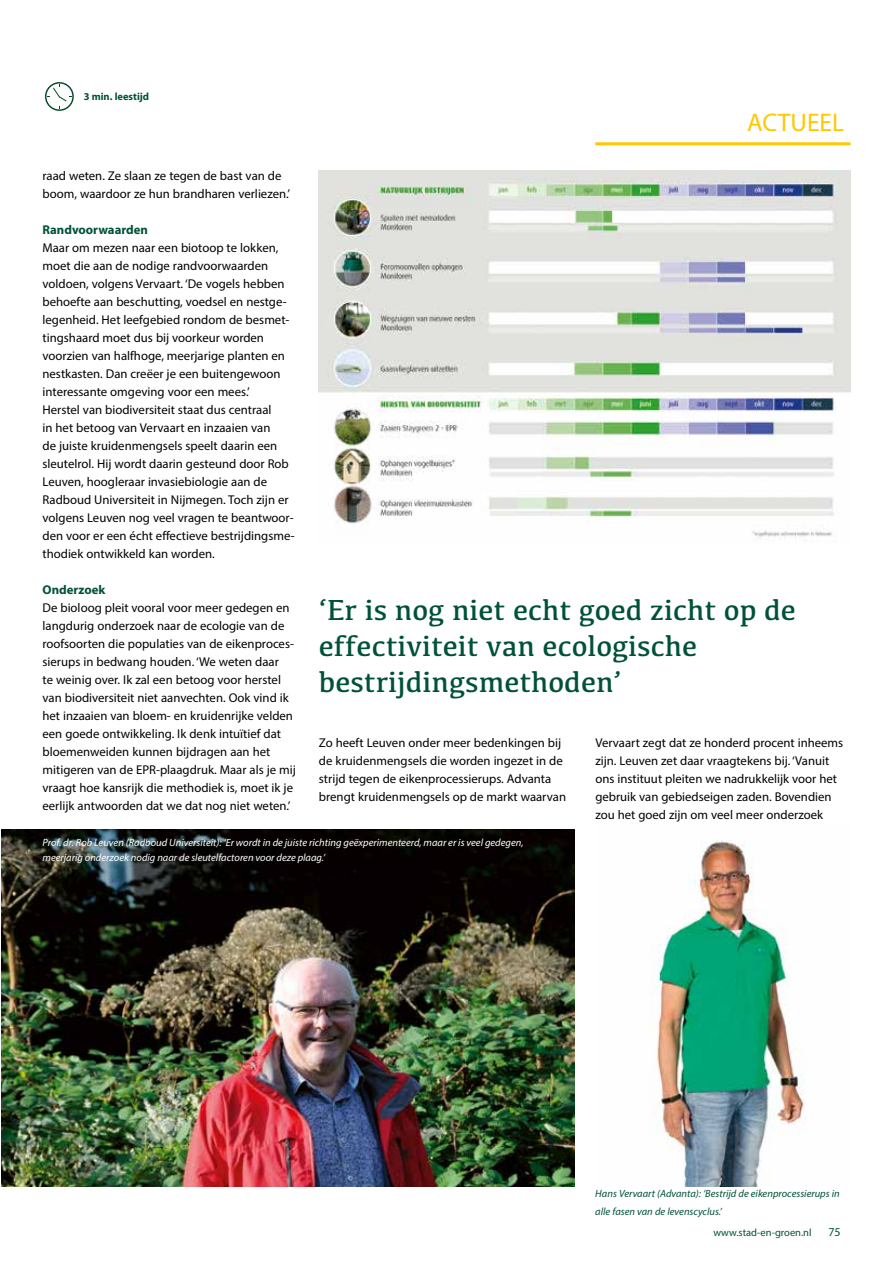
<style>
.page{position:relative;width:893px;height:1263px;background:#fff}
.page>*{position:absolute;margin:0;border:0;box-sizing:border-box;transform-origin:0 0}
.t1{font:30px/36px "Kefa";color:#005139}
.t2{font:25.5px "Myriad Pro";color:#fec800}
.t3{font:12.75px/18px "Myriad Pro";color:#000}
.t4{font:700 12.75px "Myriad Pro";color:#005139}
.t5{font:12px "Myriad Pro";color:#005139}
.t6{font:italic 10.5px/15px "Myriad Pro";color:#fff}
.t7{font:italic 10.5px/18px "Myriad Pro";color:#005139}
.t8{font:10.5px "Myriad Pro";color:#005139}
.t9{font:700 10.5px "Myriad Pro";color:#005139}
</style>
<div class="page">
<hr style="left:595px;top:142px;width:255px;height:3px;background:#fec800">
<svg style="left:45px;top:82px;width:29px;height:29px"></svg>
<img style="left:1px;top:829px;width:573px;height:357px">
<img style="left:653px;top:840px;width:152px;height:346px">
<img style="left:319px;top:170px;width:531px;height:368px">
<p class="t9" style="left:84px;top:90px;width:67px">3 min. leestijd</p>
<p class="t3" style="left:43px;top:167px;width:249px">raad weten. Ze slaan ze tegen de bast van de boom, waardoor ze hun brandharen verliezen.’</p>
<p class="t4" style="left:43px;top:221px;width:107px">Randvoorwaarden</p>
<p class="t3" style="left:43px;top:239px;width:254px">Maar om mezen naar een biotoop te lokken, moet die aan de nodige randvoorwaarden voldoen, volgens Vervaart. ‘De vogels hebben behoefte aan beschutting, voedsel en nestge&shy;legenheid. Het leefgebied rondom de besmet&shy;tingshaard moet dus bij voorkeur worden voorzien van halfhoge, meerjarige planten en nestkasten. Dan creëer je een buitengewoon interessante omgeving voor een mees.’<br>Herstel van biodiversiteit staat dus centraal<br>in het betoog van Vervaart en inzaaien van<br>de juiste kruidenmengsels speelt daarin een sleutelrol. Hij wordt daarin gesteund door Rob Leuven, hoogleraar invasiebiologie aan de Radboud Universiteit in Nijmegen. Toch zijn er volgens Leuven nog veel vragen te beantwoor&shy;den voor er een écht effectieve bestrijdingsme&shy;thodiek ontwikkeld kan worden.</p>
<p class="t4" style="left:43px;top:581px;width:64px">Onderzoek</p>
<p class="t3" style="left:43px;top:599px;width:255px">De bioloog pleit vooral voor meer gedegen en langdurig onderzoek naar de ecologie van de roofsoorten die populaties van de eikenproces&shy;sierups in bedwang houden. ‘We weten daar<br>te weinig over. Ik zal een betoog voor herstel van biodiversiteit niet aanvechten. Ook vind ik het inzaaien van bloem- en kruidenrijke velden een goede ontwikkeling. Ik denk intuïtief dat bloemenweiden kunnen bijdragen aan het mitigeren van de EPR-plaagdruk. Maar als je mij vraagt hoe kansrijk die methodiek is, moet ik je eerlijk antwoorden dat we dat nog niet weten.’</p>
<h2 class="t2" style="left:747px;top:107px;width:99px">ACTUEEL</h2>
<h1 class="t1" style="left:319px;top:591px;width:478px">‘Er is nog niet echt goed zicht op de effectiviteit van ecologische bestrijdingsmethoden’</h1>
<p class="t3" style="left:319px;top:734px;width:249px">Zo heeft Leuven onder meer bedenkingen bij de kruidenmengsels die worden ingezet in de strijd tegen de eikenprocessierups. Advanta brengt kruidenmengsels op de markt waarvan</p>
<p class="t3" style="left:595px;top:734px;width:249px">Vervaart zegt dat ze honderd procent inheems zijn. Leuven zet daar vraagtekens bij. ‘Vanuit ons instituut pleiten we nadrukkelijk voor het gebruik van gebiedseigen zaden. Bovendien zou het goed zijn om veel meer onderzoek</p>
<p class="t6" style="left:43px;top:835px;width:483px">Prof. dr. Rob Leuven (Radboud Universiteit): ‘Er wordt in de juiste richting geëxperimenteerd, maar er is veel gedegen, meerjarig onderzoek nodig naar de sleutelfactoren voor deze plaag.’</p>
<p class="t7" style="left:595px;top:1184px;width:246px">Hans Vervaart (Advanta): ‘Bestrijd de eikenprocessierups in alle fasen van de levenscyclus.’</p>
<p class="t8" style="left:713px;top:1226px;width:100px">www.stad-en-groen.nl</p>
<p class="t5" style="left:828px;top:1224px;width:14px">75</p>
</div>
